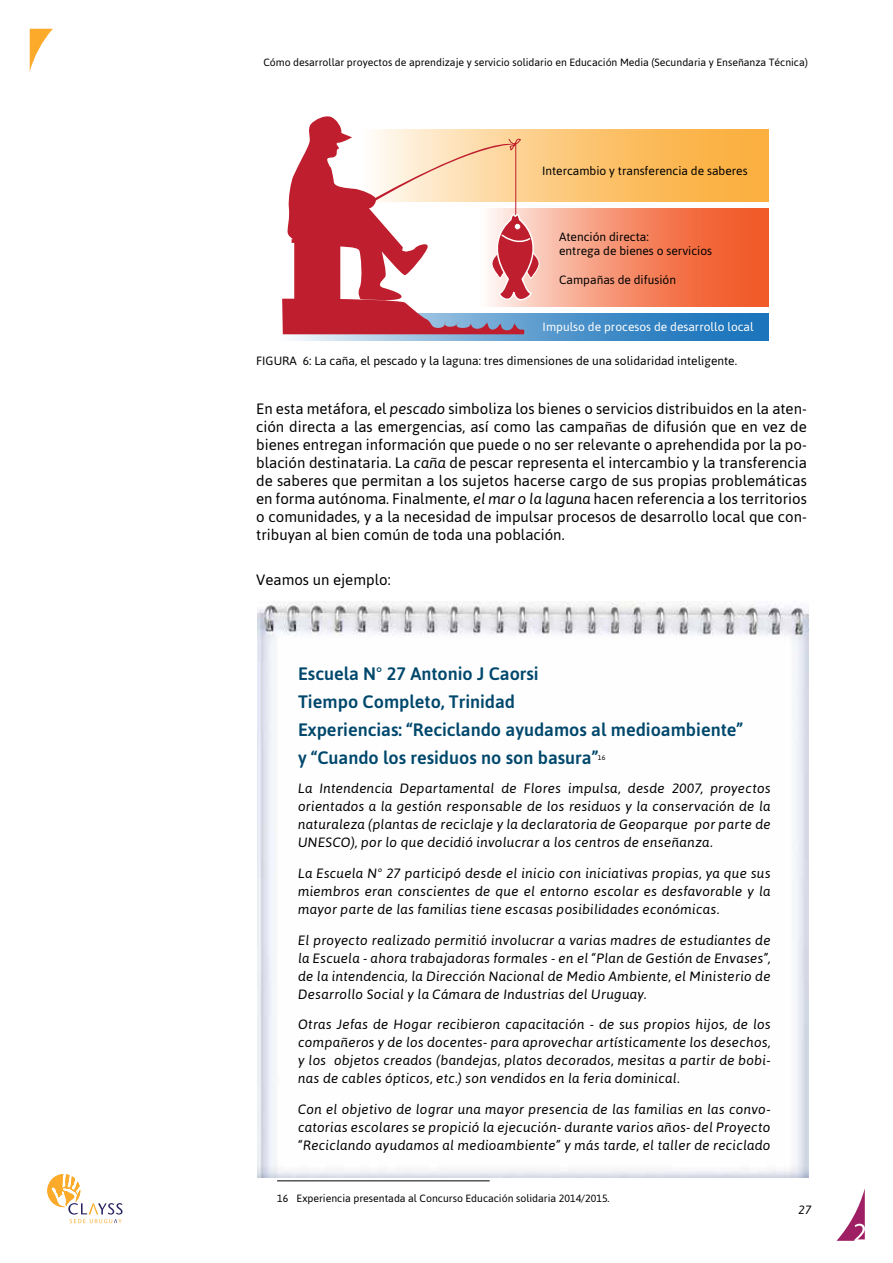
<style>
.page{position:relative;width:893px;height:1263px;background:#fff}
.page>*{position:absolute;margin:0;border:0;box-sizing:border-box;transform-origin:0 0}
.t1{font:500 18px/28.2px "Asap";color:#00476c}
.t2{font:15px/18px "Asap";color:#000;text-align:justify}
.t3{font:italic 13.5px/18px "Asap";letter-spacing:.02em;color:#000;text-align:justify}
.t4{font:12px/14.4px "Asap";color:#000}
.t5{font:12px "Asap";color:#fff}
.t6{font:italic 12px "Asap";color:#000}
.t7{font:10.5px "Asap";color:#000}
.t8{font:7.05px "Asap";color:#000}
.s1{font-style:italic}
</style>
<div class="page">
<svg style="left:47px;top:1174px;width:76px;height:49px"></svg>
<svg style="left:30px;top:29px;width:23px;height:42px"></svg>
<svg style="left:836px;top:1188px;width:29px;height:53px"></svg>
<img style="left:257px;top:602px;width:551px;height:576px">
<svg style="left:526px;top:130px;width:243px;height:72px;background:#fbbb5a"></svg>
<svg style="left:282px;top:313px;width:487px;height:27px;background:#4c90c8"></svg>
<svg style="left:548px;top:208px;width:221px;height:99px;background:#f4825c"></svg>
<svg style="left:282px;top:116px;width:244px;height:218px;fill:#be1e2d"></svg>
<svg style="left:369px;top:137px;width:179px;height:171px"></svg>
<hr style="left:277px;top:1180px;width:213px;height:1px;background:#000">
<p class="t7" style="left:263px;top:55px;width:546px">Cómo desarrollar proyectos de aprendizaje y servicio solidario en Educación Media (Secundaria y Enseñanza Técnica)</p>
<p class="t4" style="left:542px;top:163px;width:207px">Intercambio y transferencia de saberes</p>
<p class="t4" style="left:559px;top:229px;width:154px">Atención directa:<br>entrega de bienes o servicios</p>
<p class="t4" style="left:559px;top:272px;width:118px">Campañas de difusión</p>
<p class="t5" style="left:543px;top:319px;width:213px">Impulso de procesos de desarrollo local</p>
<p class="t4" style="left:256px;top:354px;width:482px">FIGURA 6: La caña, el pescado y la laguna: tres dimensiones de una solidaridad inteligente.</p>
<p class="t2" style="left:256px;top:399px;width:552px">En esta metáfora, el <span class="s1">pescado</span> simboliza los bienes o servicios distribuidos en la aten&shy;ción directa a las emergencias, así como las campañas de difusión que en vez de bienes entregan información que puede o no ser relevante o aprehendida por la po&shy;blación destinataria. La <span class="s1">caña</span> de pescar representa el intercambio y la transferencia de saberes que permitan a los sujetos hacerse cargo de sus propias problemáticas en forma autónoma. Finalmente, <span class="s1">el mar o la laguna</span> hacen referencia a los territorios o comunidades, y a la necesidad de impulsar procesos de desarrollo local que con&shy;tribuyan al bien común de toda una población.</p>
<p class="t2" style="left:256px;top:570px;width:136px">Veamos un ejemplo:</p>
<h1 class="t1" style="left:298px;top:658px;width:446px">Escuela N° 27 Antonio J Caorsi<br>Tiempo Completo, Trinidad<br>Experiencias: “Reciclando ayudamos al medioambiente” y “Cuando los residuos no son basura”</h1>
<p class="t8" style="left:598px;top:753px;width:9px">16</p>
<p class="t3" style="left:298px;top:779px;width:474px">La Intendencia Departamental de Flores impulsa, desde 2007, proyectos orientados a la gestión responsable de los residuos y la conservación de la naturaleza (plantas de reciclaje y la declaratoria de Geoparque por parte de UNESCO), por lo que decidió involucrar a los centros de enseñanza.</p>
<p class="t3" style="left:298px;top:863px;width:474px">La Escuela N° 27 participó desde el inicio con iniciativas propias, ya que sus miembros eran conscientes de que el entorno escolar es desfavorable y la mayor parte de las familias tiene escasas posibilidades económicas.</p>
<p class="t3" style="left:298px;top:930px;width:474px">El proyecto realizado permitió involucrar a varias madres de estudiantes de la Escuela - ahora trabajadoras formales - en el “Plan de Gestión de Envases”, de la intendencia, la Dirección Nacional de Medio Ambiente, el Ministerio de Desarrollo Social y la Cámara de Industrias del Uruguay.</p>
<p class="t3" style="left:298px;top:1015px;width:474px">Otras Jefas de Hogar recibieron capacitación - de sus propios hijos, de los compañeros y de los docentes- para aprovechar artísticamente los desechos, y los objetos creados (bandejas, platos decorados, mesitas a partir de bobi&shy;nas de cables ópticos, etc.) son vendidos en la feria dominical.</p>
<p class="t3" style="left:298px;top:1100px;width:474px">Con el objetivo de lograr una mayor presencia de las familias en las convo&shy;catorias escolares se propició la ejecución- durante varios años- del Proyecto “Reciclando ayudamos al medioambiente” y más tarde, el taller de reciclado</p>
<p class="t7" style="left:277px;top:1191px;width:334px">16 Experiencia presentada al Concurso Educación solidaria 2014/2015.</p>
<p class="t6" style="left:799px;top:1202px;width:14px">27</p>
</div>
